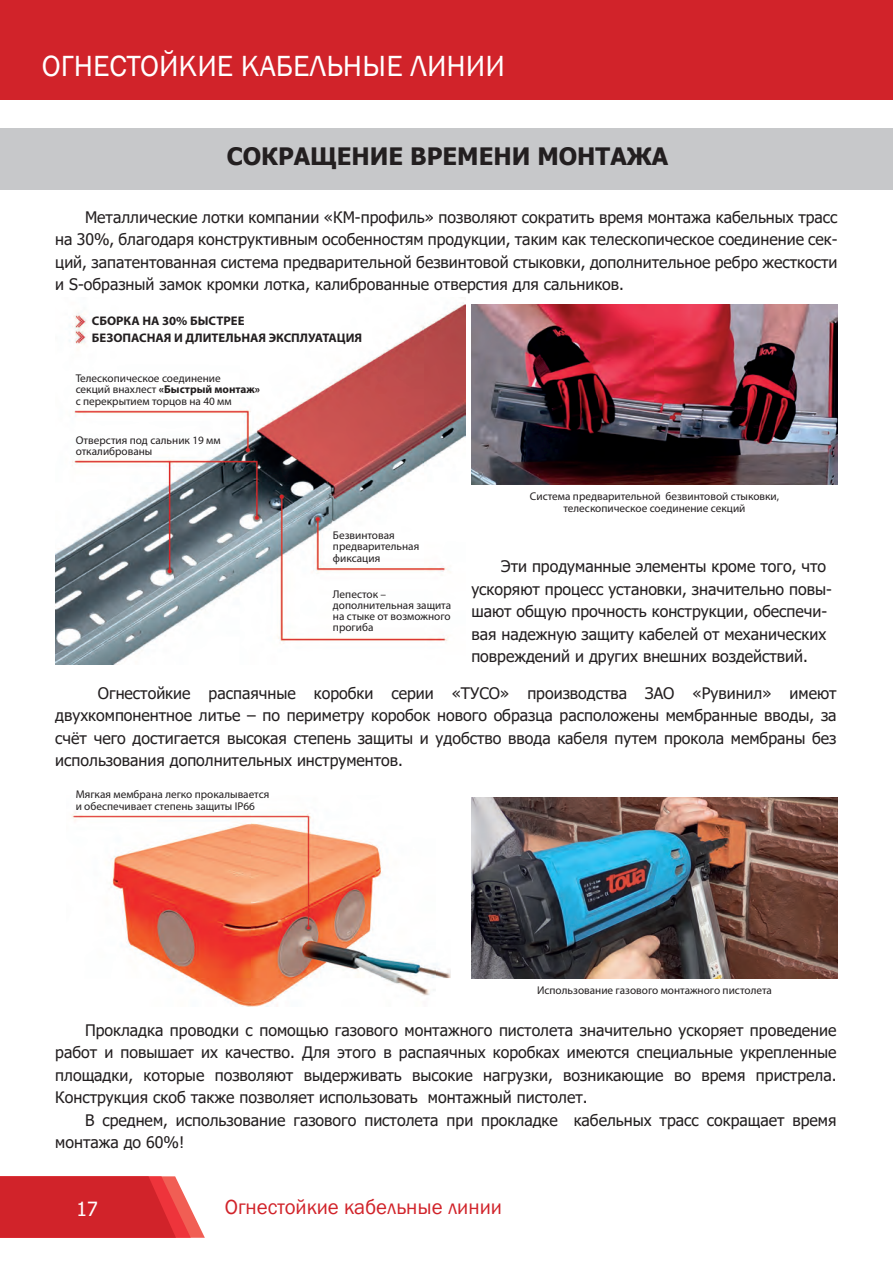
<style>
.page{position:relative;width:893px;height:1263px;background:#fff}
.page>*{position:absolute;margin:0;border:0;box-sizing:border-box;transform-origin:0 0}
.t1{font:30px "Franklin Gothic";color:#fff}
.t2{font:700 24px "Tahoma";color:#231f20}
.t3{font:21px "Franklin Gothic";color:#d1232a}
.Основной_текст{font:19.5px "Tahoma";color:#fff}
.t4{font:15.9px/22.5px "Tahoma";color:#231f20;text-align:justify}
.t5{font:700 12.45px "Myriad Pro";color:#231f20}
.t6{font:11.25px/11.2px "Myriad Pro";color:#231f20;text-align:justify}
.t7{font:700 11.25px "Myriad Pro";color:#231f20}
.s1{font-weight:400}
</style>
<div class="page">
<div style="left:0;top:0;width:893px;height:100px;background:#d1232a"></div>
<svg style="left:0;top:1176px;width:205px;height:62px;background:#d8383d"></svg>
<img style="left:55px;top:302px;width:411px;height:362px">
<div style="left:0;top:129px;width:893px;height:61px;background:#c7c8ca"></div>
<img style="left:71px;top:812px;width:379px;height:194px">
<img style="left:472px;top:304px;width:365px;height:180px">
<img style="left:472px;top:798px;width:365px;height:180px">
<h1 class="t1" style="left:42px;top:47px;width:464px">ОГНЕСТОЙКИЕ КАБЕЛЬНЫЕ ЛИНИИ</h1>
<p class="t2" style="left:227px;top:139px;width:443px">СОКРАЩЕНИЕ ВРЕМЕНИ МОНТАЖА</p>
<p class="t4" style="left:55px;top:206px;width:784px;text-indent:30px">Металлические лотки компании «КМ-профиль» позволяют сократить время монтажа кабельных трасс на 30%, благодаря конструктивным особенностям продукции, таким как телескопическое соединение сек&shy;ций, запатентованная система предварительной безвинтовой стыковки, дополнительное ребро жесткости и S-образный замок кромки лотка, калиброванные отверстия для сальников.</p>
<p class="t5" style="left:92px;top:313px;width:154px">СБОРКА НА 30% БЫСТРЕЕ</p>
<p class="t5" style="left:92px;top:329px;width:272px">БЕЗОПАСНАЯ И ДЛИТЕЛЬНАЯ ЭКСПЛУАТАЦИЯ</p>
<p class="t6" style="left:76px;top:372px;width:147px">Телескопическое соединение</p>
<p class="t7" style="left:76px;top:382px;width:186px"><span class="s1">секций внахлест</span> «Быстрый монтаж»</p>
<p class="t6" style="left:76px;top:395px;width:157px">с перекрытием торцов на 40 мм</p>
<p class="t6" style="left:76px;top:434px;width:146px">Отверстия под сальник 19 мм</p>
<p class="t6" style="left:76px;top:446px;width:78px">откалиброваны</p>
<p class="t6" style="left:530px;top:490px;width:251px">Система предварительной безвинтовой стыковки,</p>
<p class="t6" style="left:563px;top:502px;width:183px">телескопическое соединение секций</p>
<p class="t6" style="left:333px;top:529px;width:63px">Безвинтовая</p>
<p class="t6" style="left:333px;top:541px;width:88px">предварительная</p>
<p class="t6" style="left:333px;top:552px;width:49px">фиксация</p>
<p class="t6" style="left:333px;top:588px;width:55px">Лепесток –</p>
<p class="t6" style="left:333px;top:599px;width:120px">дополнительная защита на стыке от возможного прогиба</p>
<p class="t4" style="left:471px;top:556px;width:362px;text-align:left;text-indent:30px">Эти продуманные элементы кроме того, что ускоряют процесс установки, значительно повы&shy;шают общую прочность конструкции, обеспечи&shy;вая надежную защиту кабелей от механических повреждений и других внешних воздействий.</p>
<p class="t4" style="left:55px;top:683px;width:783px;text-indent:43px">Огнестойкие распаячные коробки серии «ТУСО» производства ЗАО «Рувинил» имеют двухкомпонентное литье – по периметру коробок нового образца расположены мембранные вводы, за счёт чего достигается высокая степень защиты и удобство ввода кабеля путем прокола мембраны без использования дополнительных инструментов.</p>
<p class="t6" style="left:76px;top:789px;width:195px">Мягкая мембрана легко прокалывается</p>
<p class="t6" style="left:76px;top:800px;width:181px">и обеспечивает степень защиты IP66</p>
<p class="t6" style="left:537px;top:984px;width:236px">Использование газового монтажного пистолета</p>
<p class="t4" style="left:55px;top:1020px;width:783px;text-indent:30px">Прокладка проводки с помощью газового монтажного пистолета значительно ускоряет проведение работ и повышает их качество. Для этого в распаячных коробках имеются специальные укрепленные площадки, которые позволяют выдерживать высокие нагрузки, возникающие во время пристрела.<br>Конструкция скоб также позволяет использовать монтажный пистолет.</p>
<p class="t4" style="left:55px;top:1110px;width:783px;text-indent:30px">В среднем, использование газового пистолета при прокладке кабельных трасс сокращает время монтажа до 60%!</p>
<p class="Основной_текст" style="left:76px;top:1196px;width:23px">17</p>
<h3 class="t3" style="left:225px;top:1194px;width:279px">Огнестойкие кабельные линии</h3>
</div>
